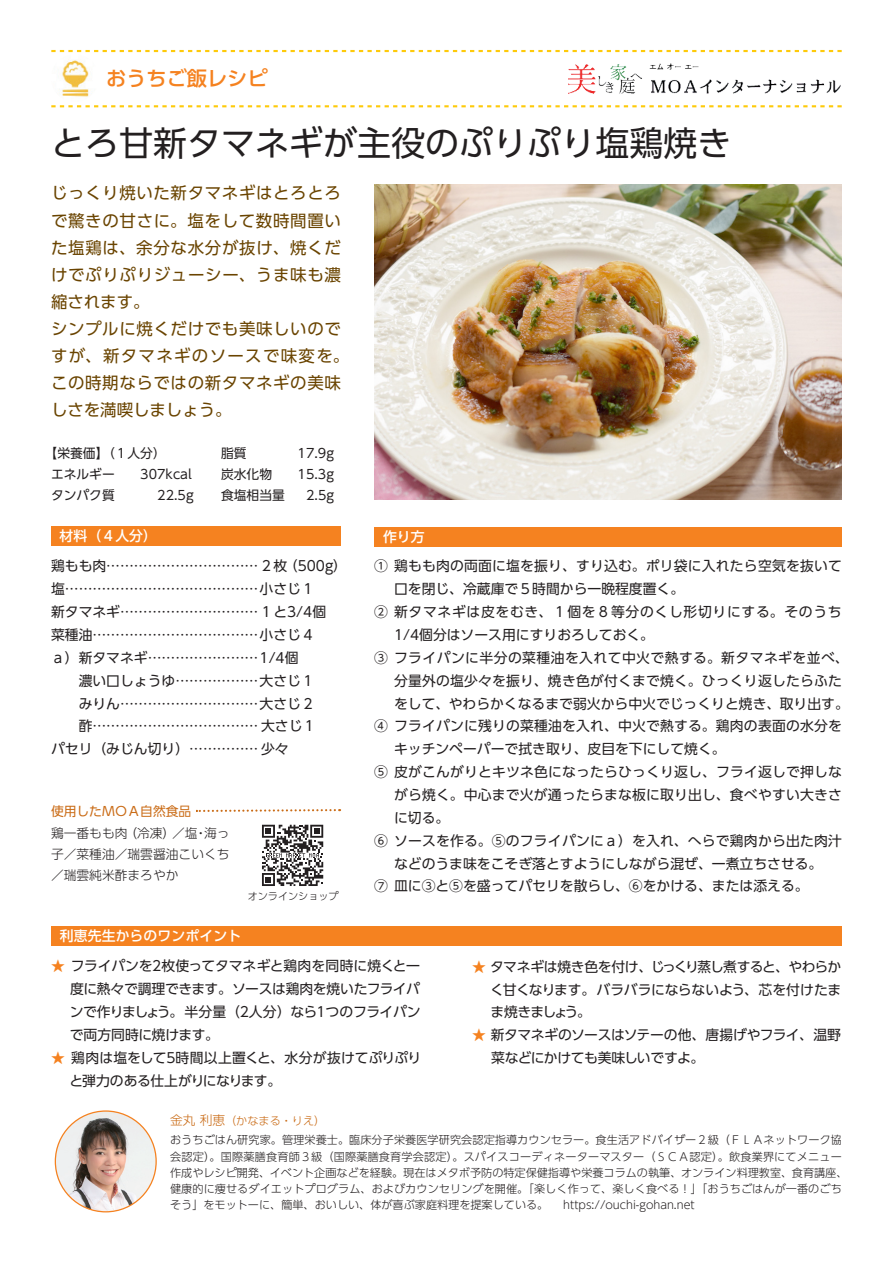
<style>
.page{position:relative;width:893px;height:1263px;background:#fff}
.page>*{position:absolute;margin:0;border:0;box-sizing:border-box;transform-origin:0 0}
.t1{font:34.05px "UD Shin Go Pro";color:#231f20}
.t2{font:500 20.25px "UD Shin Go Pro";color:#f58220}
.t3{font:16.5px/27.2px "UD Shin Go Pro";letter-spacing:.04em;color:#6a4400;text-align:justify}
.t4{font:13.8px/22.8px "UD Shin Go Pro";color:#231f20}
.t5{font:13.8px/22.8px "UD Shin Go Pro";letter-spacing:.05em;color:#231f20}
.t6{font:13.8px/22.8px "UD Shin Go Pro";letter-spacing:-.03em;color:#231f20}
.t7{font:500 13.8px "UD Shin Go Pro";letter-spacing:.01em;color:#fff}
.t8{font:13.8px "UD Shin Go Pro";letter-spacing:-.04em;color:#231f20}
.t9{font:13.8px "UD Shin Go Pro";color:#f58220}
.t10{font:12.75px "UD Shin Go Pro";color:#231f20}
.t11{font:300 12.75px/21.3px "UD Shin Go Pro";color:#231f20}
.t12{font:12.75px "UD Shin Go Pro";color:#ca6c17}
.t13{font:300 12.75px "UD Shin Go Pro";color:#ca6c17}
.t14{font:300 11.1px/16.2px "UD Shin Go Pro";letter-spacing:.005em;color:#231f20}
.t15{font:300 11.1px "UD Shin Go Pro";color:#ca6c17}
.t16{font:300 10.05px "UD Shin Go Pro";color:#231f20}
.s1{color:#f58220}
</style>
<div class="page">
<svg style="left:51px;top:105px;width:791px;height:2px"></svg>
<svg style="left:51px;top:50px;width:791px;height:2px"></svg>
<img style="left:55px;top:1111px;width:101px;height:101px;border-radius:50px">
<img style="left:51px;top:54px;width:48px;height:48px;border-radius:24px">
<img style="left:569px;top:63px;width:272px;height:31px">
<img style="left:374px;top:184px;width:468px;height:316px">
<svg style="left:262px;top:825px;width:61px;height:61px"></svg>
<svg style="left:196px;top:809px;width:144px;height:3px"></svg>
<div style="left:51px;top:526px;width:289px;height:19px;background:#f58220"></div>
<div style="left:374px;top:527px;width:468px;height:19px;background:#f58220"></div>
<div style="left:51px;top:926px;width:791px;height:19px;background:#f58220"></div>
<h2 class="t2" style="left:106px;top:62px;width:163px">おうちご飯レシピ</h2>
<p class="t1" style="left:51px;top:116px;width:682px">とろ甘新タマネギが主役のぷりぷり塩鶏焼き</p>
<p class="t3" style="left:51px;top:179px;width:291px">じっくり焼いた新タマネギはとろとろで驚きの甘さに。塩をして数時間置いた塩鶏は、余分な水分が抜け、焼くだけでぷりぷりジューシー、うま味も濃縮されます。</p>
<p class="t3" style="left:51px;top:315px;width:300px;text-align:left">シンプルに焼くだけでも美味しいのですが、新タマネギのソースで味変を。この時期ならではの新タマネギの美味しさを満喫しましょう。</p>
<p class="t10" style="left:45px;top:443px;width:123px">【栄養価】（１人分(</p>
<p class="t10" style="left:51px;top:464px;width:142px">エネルギー　　307kcal</p>
<p class="t10" style="left:51px;top:485px;width:144px">タンパク質　　　 22.5g</p>
<p class="t10" style="left:221px;top:443px;width:114px">脂質　　　　17.9g</p>
<p class="t10" style="left:221px;top:464px;width:114px">炭水化物　　15.3g</p>
<p class="t10" style="left:306px;top:485px;width:29px">2.5g</p>
<p class="t10" style="left:221px;top:485px;width:78px">食塩相当量　</p>
<p class="t7" style="left:60px;top:524px;width:99px">材料（４人分）</p>
<p class="t4" style="left:51px;top:554px;width:238px">鶏もも肉……………………………２枚</p>
<p class="t4" style="left:51px;top:577px;width:265px">塩……………………………………小さじ１</p>
<p class="t4" style="left:51px;top:600px;width:277px">新タマネギ…………………………１と3/4個</p>
<p class="t4" style="left:51px;top:623px;width:265px">菜種油………………………………小さじ４</p>
<p class="t4" style="left:51px;top:646px;width:249px">ａ）新タマネギ……………………1/4個</p>
<p class="t4" style="left:51px;top:669px;width:265px">　　濃い口しょうゆ………………大さじ１</p>
<p class="t4" style="left:51px;top:691px;width:265px">　　みりん…………………………大さじ２</p>
<p class="t4" style="left:51px;top:714px;width:267px">　　酢……………………………… 大さじ１</p>
<p class="t4" style="left:51px;top:737px;width:239px">パセリ（みじん切り）…………… 少々</p>
<p class="t4" style="left:284px;top:554px;width:65px">（500 (g</p>
<p class="t12" style="left:51px;top:801px;width:142px">使用したＭＯＡ自然食品</p>
<p class="t11" style="left:124px;top:822px;width:53px">（冷凍）</p>
<p class="t11" style="left:51px;top:822px;width:180px">鶏一番もも肉<br>子／菜種油／瑞雲醤油こいくち／瑞雲純米酢まろやか</p>
<p class="t11" style="left:172px;top:822px;width:27px">／塩</p>
<p class="t11" style="left:204px;top:822px;width:27px">海っ</p>
<p class="t11" style="left:195px;top:822px;width:14px">・</p>
<p class="t16" style="left:248px;top:888px;width:92px">オンラインショップ</p>
<p class="t7" style="left:60px;top:924px;width:183px">利恵先生からのワンポイント</p>
<p class="t7" style="left:383px;top:526px;width:43px">作り方</p>
<p class="t4" style="left:394px;top:554px;width:449px;text-indent:-20px">① 鶏もも肉の両面に塩を振り、すり込む。ポリ袋に入れたら空気を抜いて口を閉じ、冷蔵庫で５時間から一晩程度置く。</p>
<p class="t5" style="left:394px;top:600px;width:449px;text-indent:-20px">② 新タマネギは皮をむき、１個を８等分のくし形切りにする。そのうち<br>1/4個分はソース用にすりおろしておく。</p>
<p class="t4" style="left:394px;top:646px;width:456px;text-indent:-20px">③ フライパンに半分の菜種油を入れて中火で熱する。新タマネギを並べ、分量外の塩少々を振り、焼き色が付くまで焼く。ひっくり返したらふたをして、やわらかくなるまで弱火から中火でじっくりと焼き、取り出す。</p>
<p class="t4" style="left:394px;top:714px;width:449px;text-indent:-20px">④ フライパンに残りの菜種油を入れ、中火で熱する。鶏肉の表面の水分をキッチンペーパーで拭き取り、皮目を下にして焼く。</p>
<p class="t4" style="left:394px;top:760px;width:449px">皮がこんがりとキツネ色になったらひっくり返し、フライ返しで押しな</p>
<p class="t4" style="left:374px;top:760px;width:15px">⑤</p>
<p class="t4" style="left:394px;top:783px;width:449px">がら焼く。中心まで火が通ったらまな板に取り出し、食べやすい大きさに切る。</p>
<p class="t4" style="left:374px;top:829px;width:469px;text-align:center">⑥ ソースを作る。⑤のフライパンにａ）を入れ、へらで鶏肉から出た肉汁などのうま味をこそぎ落とすようにしながら混ぜ、一煮立ちさせる。</p>
<p class="t4" style="left:374px;top:874px;width:436px">⑦ 皿に③と⑤を盛ってパセリを散らし、⑥をかける、または添える。</p>
<p class="t4" style="left:70px;top:954px;width:352px;text-align:justify;text-indent:-19px"><span class="s1">★</span> フライパンを2枚使ってタマネギと鶏肉を同時に焼くと一度に熱々で調理できます。ソースは鶏肉を焼いたフライパンで作りましょう。半分量（2人分）なら1つのフライパンで両方同時に焼けます。</p>
<p class="t4" style="left:71px;top:1046px;width:351px">鶏肉は塩をして5時間以上置くと、水分が抜けてぷりぷり</p>
<p class="t9" style="left:51px;top:1046px;width:15px">★</p>
<p class="t8" style="left:69px;top:1069px;width:213px">と弾力のある仕上がりになります。</p>
<p class="t4" style="left:490px;top:955px;width:353px;text-align:justify;text-indent:-18px"><span class="s1">★</span> タマネギは焼き色を付け、じっくり蒸し煮すると、やわらかく甘くなります。バラバラにならないよう、芯を付けたまま焼きましょう。</p>
<p class="t6" style="left:491px;top:1023px;width:351px;text-indent:-19px"><span class="s1">★</span> 新タマネギのソースはソテーの他、唐揚げやフライ、温野菜などにかけても美味しいですよ。</p>
<p class="t13" style="left:170px;top:1110px;width:57px">金丸利恵</p>
<p class="t14" style="left:170px;top:1132px;width:679px">おうちごはん研究家。管理栄養士。臨床分子栄養医学研究会認定指導カウンセラー。食生活アドバイザー２級（ＦＬＡネットワーク協会認定）。国際薬膳食育師３級（国際薬膳食育学会認定）。スパイスコーディネーターマスター（ＳＣＡ認定）。飲食業界にてメニュー作成やレシピ開発、イベント企画などを経験。現在はメタボ予防の特定保健指導や栄養コラムの執筆、オンライン料理教室、食育講座、健康的に痩せるダイエットプログラム、およびカウンセリングを開催。「楽しく作って、楽しく食べる！」「おうちごはんが一番のごちそう」をモットーに、簡単、おいしい、体が喜ぶ家庭料理を提案している。　 https://ouchi-gohan.net</p>
<p class="t15" style="left:225px;top:1111px;width:102px">（かなまる・りえ(</p>
</div>
